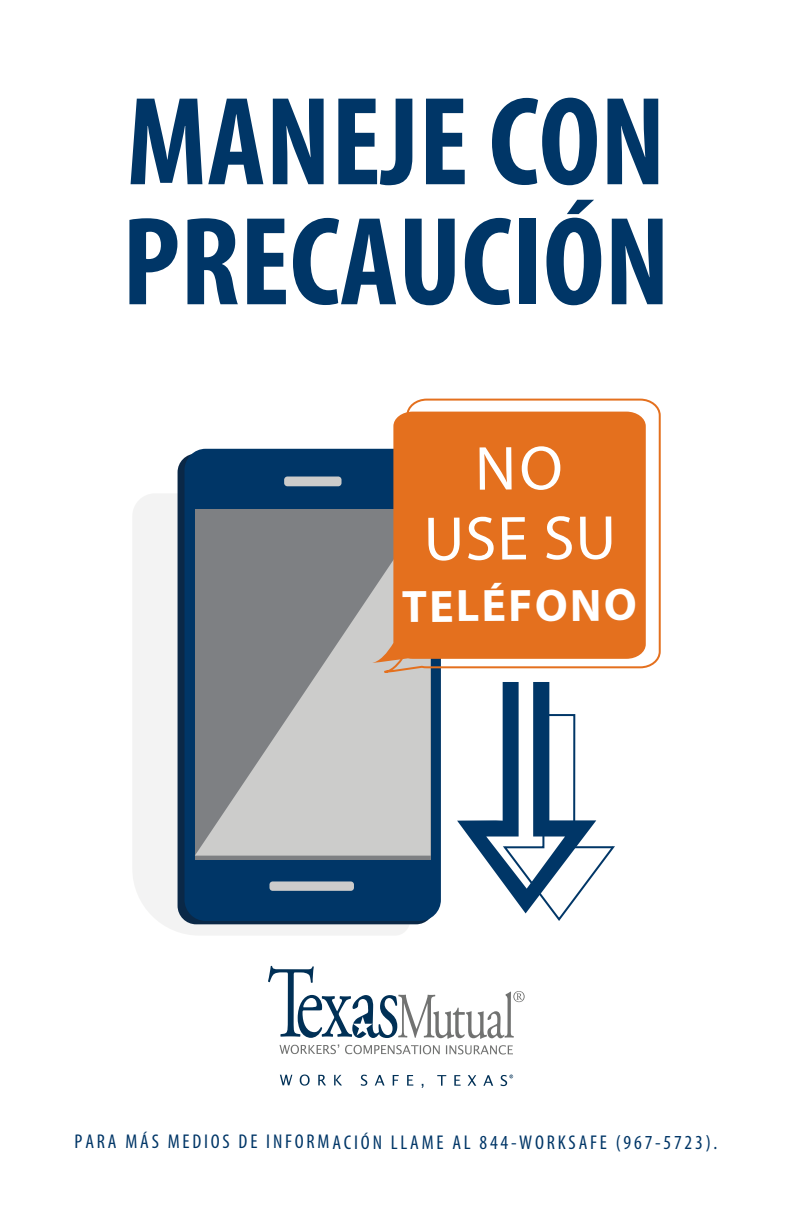
<style>
.page{position:relative;width:792px;height:1224px;background:#fff}
.page>*{position:absolute;margin:0;border:0;box-sizing:border-box;transform-origin:0 0}
.t1{font:700 condensed 127px/120px "Myriad Pro";color:#003667}
.t2{font:62.7px/70px "Myriad Pro";letter-spacing:.01em;color:#fff;text-align:center}
.t3{font:700 45.7px "Myriad Pro";letter-spacing:.045em;color:#fff}
.t4{font:condensed 20px "Myriad Pro";letter-spacing:.14em;color:#003667}
</style>
<div class="page">
<div style="left:133px;top:493px;width:277px;height:442px;background:#f3f3f3"></div>
<div style="left:178px;top:454px;width:257px;height:470px;background:#0a2847;border-radius:19px"></div>
<div style="left:185px;top:449px;width:256px;height:472px;background:#003667;border-radius:21px"></div>
<svg style="left:195px;top:509px;width:236px;height:347px;background:#a2a3a4"></svg>
<div style="left:284px;top:477px;width:58px;height:9px;background:#cccccb;border-radius:3px"></div>
<div style="left:269px;top:881px;width:85px;height:10px;background:#cccccb;border-radius:3px"></div>
<svg style="left:371px;top:448px;width:12px;height:215px"></svg>
<svg style="left:383px;top:398px;width:278px;height:276px;background:#e38340"></svg>
<svg style="left:457px;top:682px;width:158px;height:239px"></svg>
<svg style="left:268px;top:966px;width:257px;height:89px"></svg>
<svg style="left:280px;top:1075px;width:12px;height:10px"></svg>
<svg style="left:300px;top:1075px;width:10px;height:11px"></svg>
<svg style="left:318px;top:1075px;width:8px;height:10px"></svg>
<svg style="left:334px;top:1075px;width:8px;height:10px"></svg>
<svg style="left:361px;top:1075px;width:6px;height:11px"></svg>
<svg style="left:375px;top:1075px;width:10px;height:11px"></svg>
<svg style="left:393px;top:1075px;width:6px;height:11px"></svg>
<svg style="left:407px;top:1075px;width:6px;height:11px"></svg>
<svg style="left:437px;top:1075px;width:9px;height:11px"></svg>
<svg style="left:454px;top:1075px;width:7px;height:11px"></svg>
<svg style="left:468px;top:1075px;width:8px;height:11px"></svg>
<svg style="left:483px;top:1075px;width:10px;height:11px"></svg>
<svg style="left:501px;top:1075px;width:12px;height:11px"></svg>
<h1 class="t1" style="left:122px;top:79px;width:549px">MANEJE CON<br>PRECAUCIÓN</h1>
<h2 class="t2" style="left:424px;top:433px;width:194px">NO<br>USE SU</h2>
<h3 class="t3" style="left:402px;top:576px;width:237px">TELÉFONO</h3>
<p class="t4" style="left:75px;top:1130px;width:644px">PARA MÁS MEDIOS DE INFORMACIÓN LLAME AL 844-WORKSAFE (967-5723).</p>
</div>
